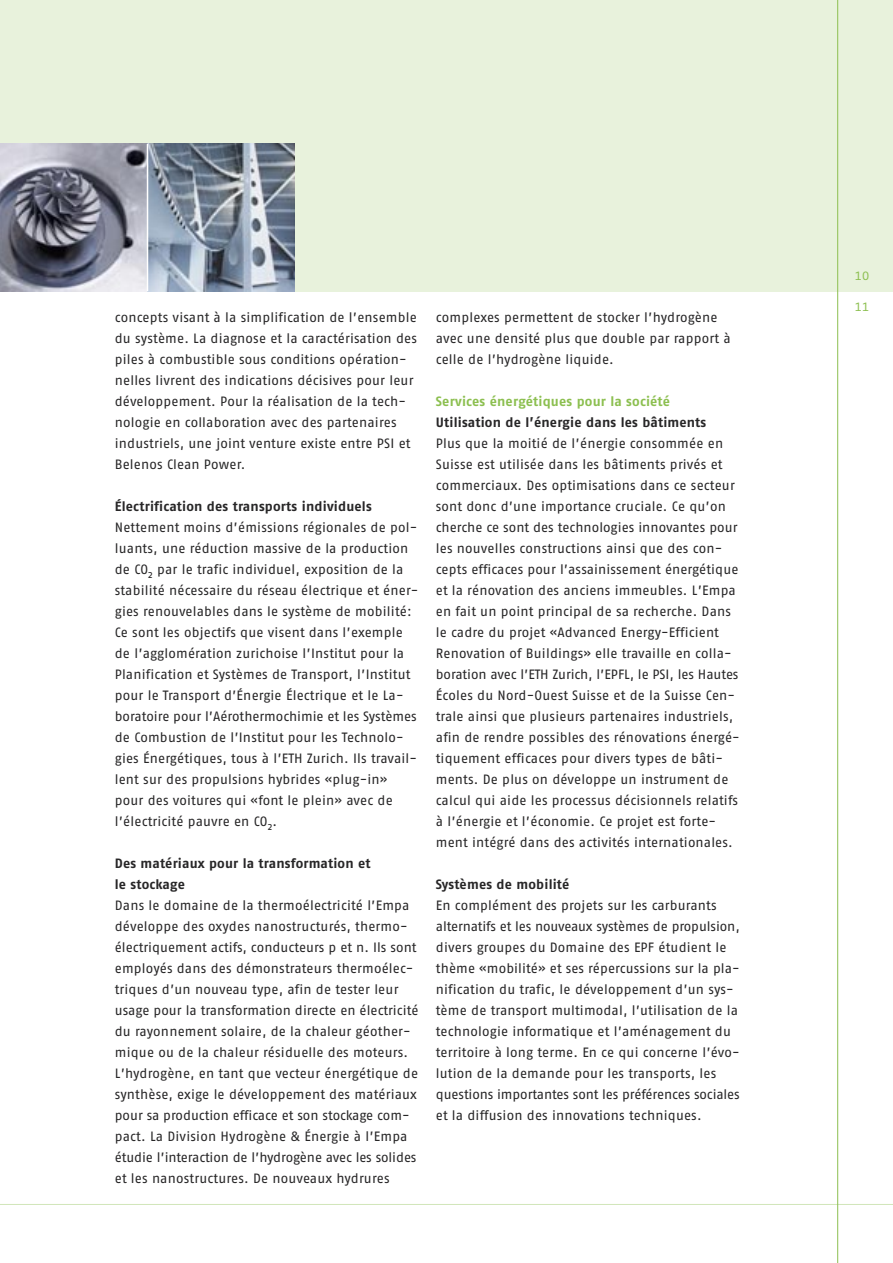
<style>
.page{position:relative;width:893px;height:1263px;background:#fff}
.page>*{position:absolute;margin:0;border:0;box-sizing:border-box;transform-origin:0 0}
.t1{font:13.5px/21px "Fago No";letter-spacing:.01em;color:#272627}
.t2{font:700 13.5px/21px "Fago No";letter-spacing:.015em;color:#272627}
.t3{font:700 13.5px "Fago No";letter-spacing:.015em;color:#8cbf50}
.t4{font:12px "Fago Mo";color:#8cbf50}
</style>
<div class="page">
<div style="left:0;top:0;width:893px;height:291px;background:#e8f2dc"></div>
<hr style="left:0;top:1204px;width:893px;height:1px;background:#d1e6b9">
<hr style="left:837px;top:0;width:1px;height:1263px;background:#8cbf50">
<img style="left:0;top:144px;width:295px;height:147px">
<hr style="left:147px;top:144px;width:1px;height:147px;background:#fff">
<p class="t1" style="left:115px;top:308px;width:304px">concepts visant à la simplification de l’ensemble du système. La diagnose et la caractérisation des piles à combustible sous conditions opération&shy;nelles livrent des indications décisives pour leur développement. Pour la réalisation de la tech&shy;nologie en collaboration avec des partenaires industriels, une joint venture existe entre PSI et Belenos Clean Power.</p>
<p class="t2" style="left:115px;top:497px;width:258px">Électrification des transports individuels</p>
<p class="t1" style="left:115px;top:518px;width:305px">Nettement moins d’émissions régionales de pol&shy;luants, une réduction massive de la production de CO<sub>2</sub> par le trafic individuel, exposition de la stabilité nécessaire du réseau électrique et éner&shy;gies renouvelables dans le système de mobilité:<br>Ce sont les objectifs que visent dans l’exemple de l’agglomération zurichoise l’Institut pour la Planification et Systèmes de Transport, l’Institut pour le Transport d’Énergie Électrique et le La&shy;boratoire pour l’Aérothermochimie et les Systèmes de Combustion de l’Institut pour les Technolo&shy;gies Énergétiques, tous à l’ETH Zurich. Ils travail&shy;lent sur des propulsions hybrides «plug-in» pour des voitures qui «font le plein» avec de l’électricité pauvre en CO<sub>2</sub>.</p>
<p class="t2" style="left:115px;top:854px;width:257px">Des matériaux pour la transformation et le stockage</p>
<p class="t1" style="left:115px;top:896px;width:305px">Dans le domaine de la thermoélectricité l’Empa développe des oxydes nanostructurés, thermo&shy;électriquement actifs, conducteurs p et n. Ils sont employés dans des démonstrateurs thermo élec&shy;triques d’un nouveau type, afin de tester leur usage pour la transformation directe en électricité du rayonnement solaire, de la chaleur géother&shy;mique ou de la chaleur résiduelle des moteurs.<br>L’hydrogène, en tant que vecteur énergétique de synthèse, exige le développement des matériaux pour sa production efficace et son stockage com&shy;pact. La Division Hydrogène &amp; Énergie à l’Empa étudie l’interaction de l’hydrogène avec les solides et les nanostructures. De nouveaux hydrures</p>
<p class="t1" style="left:436px;top:308px;width:296px">complexes permettent de stocker l’hydrogène avec une densité plus que double par rapport à celle de l’hydrogène liquide.</p>
<p class="t3" style="left:436px;top:397px;width:236px">Services énergétiques pour la société</p>
<p class="t2" style="left:436px;top:413px;width:272px">Utilisation de l’énergie dans les bâtiments</p>
<p class="t1" style="left:436px;top:434px;width:305px">Plus que la moitié de l’énergie consommée en Suisse est utilisée dans les bâtiments privés et commerciaux. Des optimisations dans ce secteur sont donc d’une importance cruciale. Ce qu’on cherche ce sont des technologies innovantes pour les nouvelles constructions ainsi que des con&shy;cepts efficaces pour l’assainissement énergétique et la rénovation des anciens immeubles. L’Empa en fait un point principal de sa recherche. Dans le cadre du projet «Advanced Energy-Efficient Renovation of Buildings» elle travaille en colla&shy;boration avec l’ETH Zurich, l’EPFL, le PSI, les Hautes Écoles du Nord-Ouest Suisse et de la Suisse Cen&shy;trale ainsi que plusieurs partenaires industriels, afin de rendre possibles des rénovations énergé&shy;tiquement efficaces pour divers types de bâti&shy;ments. De plus on développe un instrument de calcul qui aide les processus décisionnels relatifs à l’énergie et l’économie. Ce projet est forte&shy;ment intégré dans des activités internationales.</p>
<p class="t2" style="left:436px;top:875px;width:135px">Systèmes de mobilité</p>
<p class="t1" style="left:436px;top:896px;width:305px">En complément des projets sur les carburants alternatifs et les nouveaux systèmes de propulsion, divers groupes du Domaine des EPF étudient le thème «mobilité» et ses répercussions sur la pla&shy;ni fication du trafic, le développement d’un sys - tème de transport multimodal, l’utilisation de la technologie informatique et l’aménage ment du territoire à long terme. En ce qui con cerne l’évo&shy;lution de la demande pour les transports, les questions importantes sont les préférences sociales et la diffusion des innovations techniques.</p>
<p class="t4" style="left:855px;top:272px;width:16px">10</p>
<p class="t4" style="left:855px;top:302px;width:16px">11</p>
</div>
